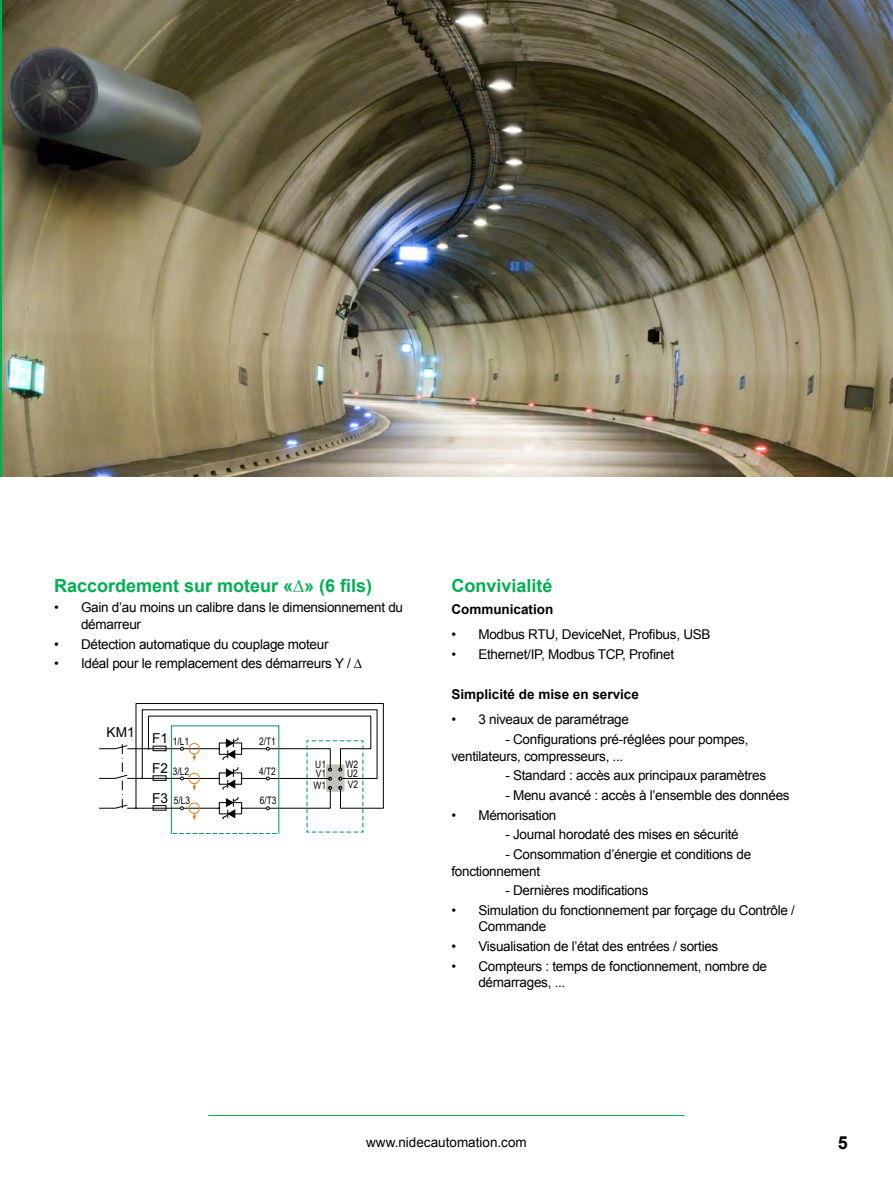
<style>
.page{position:relative;width:893px;height:1191px;background:#fff}
.page>*{position:absolute;margin:0;border:0;box-sizing:border-box;transform-origin:0 0}
.t1{font:700 18px "Arial";color:#00af52}
.t2{font:700 18px "Arial";color:#000}
.t3{font:13.65px/29.4px "Arial";color:#000}
.t4{font:13.5px/16.5px "Arial";letter-spacing:-.02em;color:#000}
.t5{font:700 13.5px "Arial";color:#000}
.t6{font:13.5px "Arial";color:#000}
.t7{font:10.2px/9.1px "Arial Narrow";color:#000}
</style>
<div class="page">
<hr style="left:208px;top:1115px;width:477px;height:1px;background:#00af52">
<img style="left:1px;top:0;width:892px;height:476px">
<hr style="left:0;top:0;width:1px;height:476px;background:#00af52">
<svg style="left:99px;top:703px;width:285px;height:131px"></svg>
<h1 class="t1" style="left:54px;top:573px;width:320px">Raccordement sur moteur «∆» (6 fils)</h1>
<p class="t4" style="left:81px;top:599px;width:324px;text-indent:-27px">• Gain d’au moins un calibre dans le dimensionnement du démarreur</p>
<p class="t4" style="left:54px;top:635px;width:276px">• Détection automatique du couplage moteur</p>
<p class="t4" style="left:54px;top:655px;width:310px">• Idéal pour le remplacement des démarreurs Y / ∆</p>
<p class="t3" style="left:107px;top:717px;width:30px">KM1</p>
<p class="t3" style="left:152px;top:724px;width:17px">F1<br>F2</p>
<p class="t7" style="left:152px;top:795px;width:39px"><sup>F3</sup> 5/L3</p>
<p class="t7" style="left:173px;top:736px;width:18px">1/L1</p>
<p class="t7" style="left:173px;top:766px;width:18px">3/L2</p>
<p class="t7" style="left:259px;top:736px;width:18px">2/T1</p>
<p class="t7" style="left:259px;top:766px;width:18px">4/T2</p>
<p class="t7" style="left:260px;top:795px;width:18px">6/T3</p>
<p class="t7" style="left:315px;top:759px;width:12px">U1<br>V1</p>
<p class="t7" style="left:314px;top:780px;width:14px">W1</p>
<p class="t7" style="left:346px;top:759px;width:14px;line-height:9.6px">W2<br>U2</p>
<p class="t7" style="left:348px;top:780px;width:12px">V2</p>
<h1 class="t1" style="left:451px;top:573px;width:103px">Convivialité</h1>
<p class="t5" style="left:451px;top:600px;width:104px">Communication</p>
<p class="t4" style="left:451px;top:626px;width:261px">• Modbus RTU, DeviceNet, Profibus, USB</p>
<p class="t4" style="left:451px;top:645px;width:224px">• Ethernet/IP, Modbus TCP, Profinet</p>
<p class="t5" style="left:451px;top:685px;width:189px">Simplicité de mise en service</p>
<p class="t4" style="left:451px;top:711px;width:179px">• 3 niveaux de paramétrage</p>
<p class="t4" style="left:451px;top:731px;width:299px;text-indent:54px">- Configurations pré-réglées pour pompes, ventilateurs, compresseurs, ...</p>
<p class="t4" style="left:505px;top:767px;width:262px">- Standard : accès aux principaux paramètres</p>
<p class="t4" style="left:505px;top:787px;width:286px">- Menu avancé : accès à l’ensemble des données</p>
<p class="t4" style="left:451px;top:807px;width:107px">• Mémorisation</p>
<p class="t4" style="left:505px;top:826px;width:235px">- Journal horodaté des mises en sécurité</p>
<p class="t4" style="left:451px;top:846px;width:301px;text-indent:54px">- Consommation d’énergie et conditions de fonctionnement</p>
<p class="t4" style="left:505px;top:882px;width:145px">- Dernières modifications</p>
<p class="t4" style="left:478px;top:902px;width:318px;text-indent:-27px">• Simulation du fonctionnement par forçage du Contrôle /<br>Commande</p>
<p class="t4" style="left:451px;top:938px;width:268px">• Visualisation de l’état des entrées / sorties</p>
<p class="t4" style="left:478px;top:958px;width:290px;text-indent:-27px">• Compteurs : temps de fonctionnement, nombre de démarrages, ...</p>
<p class="t6" style="left:366px;top:1133px;width:162px">www.nidecautomation.com</p>
<h1 class="t2" style="left:838px;top:1130px;width:12px">5</h1>
</div>
